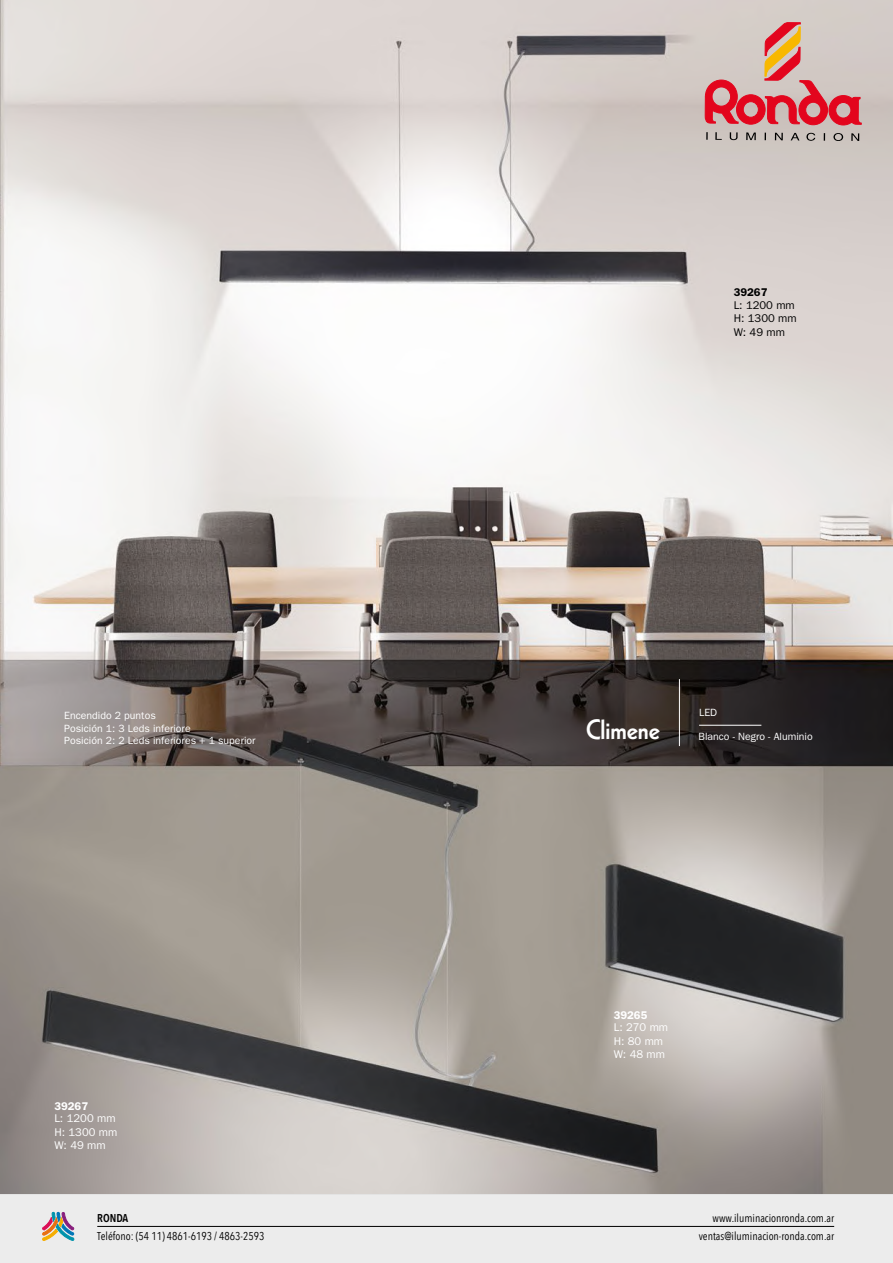
<style>
.page{position:relative;width:893px;height:1263px;background:#fff}
.page>*{position:absolute;margin:0;border:0;box-sizing:border-box;transform-origin:0 0}
.t1{font:800 27px "Kabel LT Std";color:#fff}
.t2{font:11.4px "Avenir Next Condensed";color:#000}
.t3{font:600 11.4px "Avenir Next Condensed";color:#000}
.t4{font:11.25px/13.5px "ITC Franklin Gothic Std";color:#fff}
.t5{font:11.25px/13.5px "ITC Franklin Gothic Std";color:#000}
.t6{font:600 11.25px "ITC Franklin Gothic Std";color:#fff}
.t7{font:600 11.25px "ITC Franklin Gothic Std";color:#000}
.t8{font:10.5px/12.6px "ITC Franklin Gothic Std";color:#fff}
</style>
<div class="page">
<img style="left:0;top:0;width:893px;height:1195px">
<svg style="left:705px;top:9px;width:157px;height:205px;background:#d2aeab"></svg>
<hr style="left:679px;top:679px;width:1px;height:67px;background:#fff">
<hr style="left:699px;top:725px;width:62px;height:1px;background:#fff">
<div style="left:0;top:1195px;width:893px;height:68px;background:#ececec"></div>
<svg style="left:42px;top:1211px;width:32px;height:29px"></svg>
<hr style="left:97px;top:1226px;width:737px;height:1px;background:#000">
<p class="t8" style="left:64px;top:709px;width:193px">Encendido 2 puntos<br>Posición 1: 3 Leds inferiore<br>Posición 2: 2 Leds inferiores + 1 superior</p>
<p class="t6" style="left:54px;top:1099px;width:35px">39267</p>
<p class="t4" style="left:54px;top:1112px;width:64px">L: 1200 mm<br>H: 1300 mm<br>W: 49 mm</p>
<p class="t3" style="left:97px;top:1208px;width:33px">RONDA</p>
<p class="t7" style="left:734px;top:285px;width:35px">39267</p>
<p class="t5" style="left:734px;top:298px;width:64px">L: 1200 mm<br>H: 1300 mm<br>W: 49 mm</p>
<h1 class="t1" style="left:586px;top:713px;width:75px">Climene</h1>
<p class="t8" style="left:699px;top:706px;width:20px">LED</p>
<p class="t8" style="left:699px;top:730px;width:116px">Blanco - Negro - Aluminio</p>
<p class="t6" style="left:614px;top:1008px;width:35px">39265</p>
<p class="t4" style="left:614px;top:1021px;width:56px">L: 270 mm<br>H: 80 mm<br>W: 48 mm</p>
<p class="t2" style="left:713px;top:1208px;width:123px">www.iluminacionronda.com.ar</p>
<p class="t2" style="left:97px;top:1226px;width:169px">Teléfono: (54 11) 4861-6193 / 4863-2593</p>
<p class="t2" style="left:699px;top:1226px;width:137px">ventas@iluminacion-ronda.com.ar</p>
</div>
